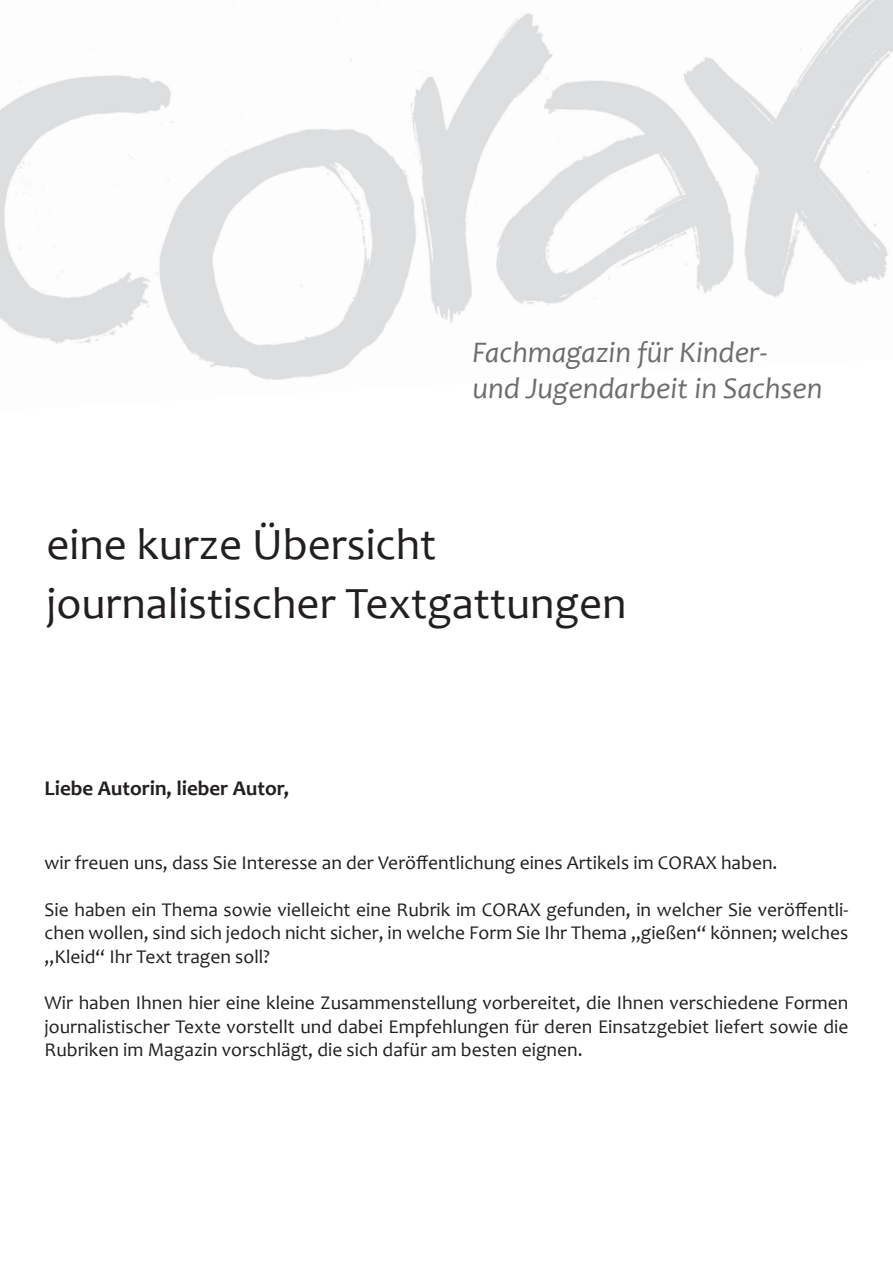
<style>
.page{position:relative;width:893px;height:1263px;background:#fff}
.page>*{position:absolute;margin:0;border:0;box-sizing:border-box;transform-origin:0 0}
.t1{font:45px/58.5px "Candara";color:#231f20}
.t2{font:italic 30px/36px "Candara";color:#6c6d70}
.t3{font:700 21px "Candara";color:#231f20}
.t4{font:19.5px/23.4px "Candara";color:#231f20;text-align:justify}
</style>
<div class="page">
<img style="left:0;top:0;width:893px;height:380px">
<h2 class="t2" style="left:472px;top:334px;width:351px">Fachmagazin für Kinder&shy;und Jugendarbeit in Sachsen</h2>
<h1 class="t1" style="left:47px;top:515px;width:581px">eine kurze Übersicht journalistischer Textgattungen</h1>
<p class="t3" style="left:45px;top:775px;width:246px">Liebe Autorin, lieber Autor,</p>
<p class="t4" style="left:45px;top:851px;width:734px">wir freuen uns, dass Sie Interesse an der Veröffentlichung eines Artikels im CORAX haben.</p>
<p class="t4" style="left:45px;top:898px;width:805px">Sie haben ein Thema sowie vielleicht eine Rubrik im CORAX gefunden, in welcher Sie veröffentli&shy;chen wollen, sind sich jedoch nicht sicher, in welche Form Sie Ihr Thema „gießen“ können; welches „Kleid“ Ihr Text tragen soll?</p>
<p class="t4" style="left:45px;top:991px;width:805px">Wir haben Ihnen hier eine kleine Zusammenstellung vorbereitet, die Ihnen verschiedene Formen journalistischer Texte vorstellt und dabei Empfehlungen für deren Einsatzgebiet liefert sowie die Rubriken im Magazin vorschlägt, die sich dafür am besten eignen.</p>
</div>
